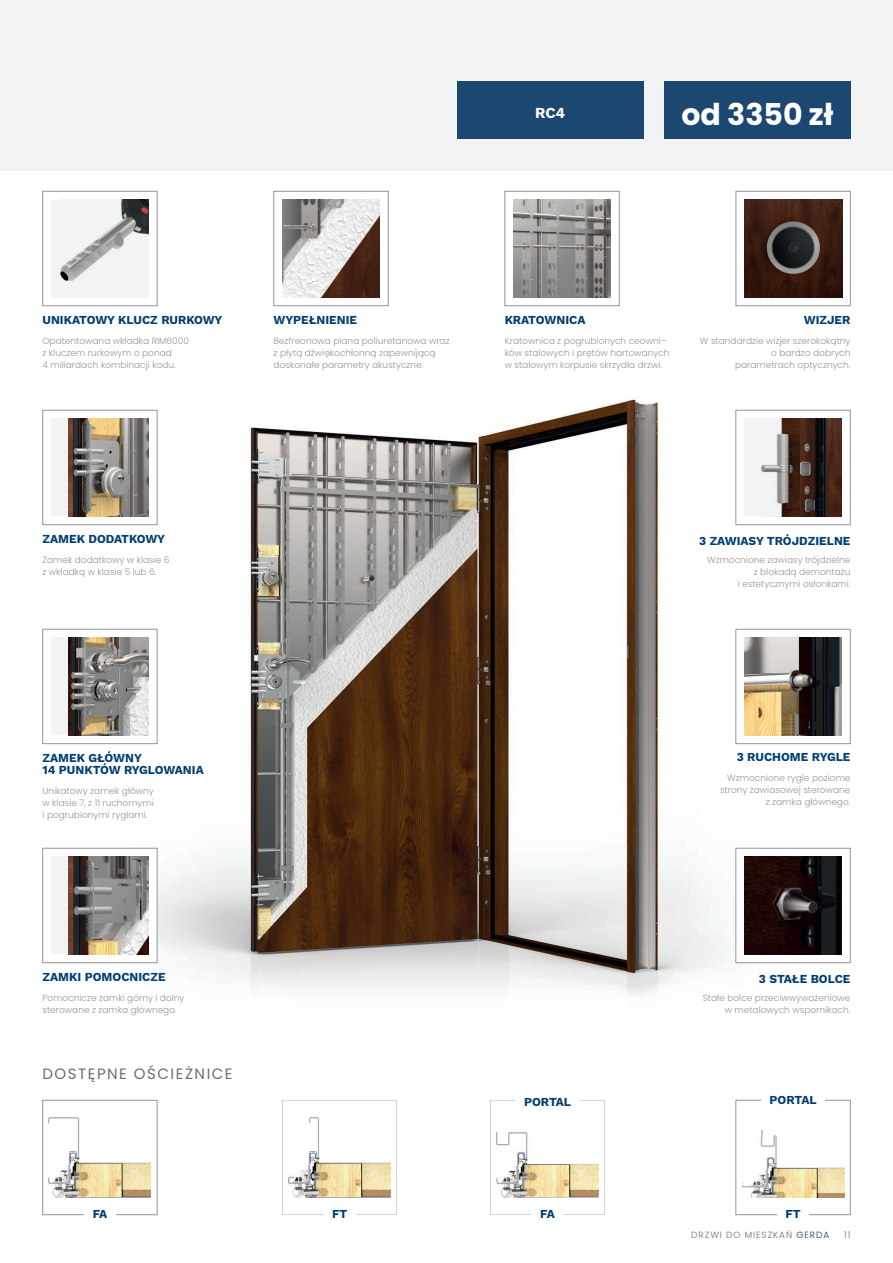
<style>
.page{position:relative;width:893px;height:1263px;background:#fff}
.page>*{position:absolute;margin:0;border:0;box-sizing:border-box;transform-origin:0 0}
.t1{font:700 30px "Poppins";color:#fff}
.t2{font:15px "Poppins";letter-spacing:.1em;color:#6c6d70}
.t3{font:700 15px "Work Sans";color:#fff}
.t4{font:700 12px/12px "Work Sans";color:#003e72}
.t5{font:300 9px/12px "Poppins";color:#939598}
.t6{font:300 9px "Poppins";letter-spacing:.1em;color:#6c6d70}
.s1{color:#003e72}
</style>
<div class="page">
<img style="left:0;top:170px;width:893px;height:1046px">
<div style="left:0;top:0;width:893px;height:170px;background:#f2f3f4"></div>
<div style="left:43px;top:191px;width:114px;height:115px;background:#fff"></div>
<div style="left:43px;top:191px;width:114px;height:115px;border:1px solid #939598"></div>
<div style="left:51px;top:200px;width:98px;height:97px;background:#f2f3f4"></div>
<img style="left:60px;top:200px;width:89px;height:80px">
<div style="left:274px;top:191px;width:114px;height:115px;background:#fff;border:1px solid #939598"></div>
<div style="left:505px;top:191px;width:114px;height:115px;background:#fff;border:1px solid #939598"></div>
<div style="left:736px;top:191px;width:114px;height:115px;background:#fff;border:1px solid #939598"></div>
<div style="left:43px;top:410px;width:114px;height:115px;background:#fff"></div>
<div style="left:43px;top:410px;width:114px;height:115px;border:1px solid #939598"></div>
<div style="left:43px;top:629px;width:114px;height:115px;background:#fff"></div>
<div style="left:43px;top:629px;width:114px;height:115px;border:1px solid #939598"></div>
<div style="left:51px;top:637px;width:98px;height:98px;background:#f2f3f4"></div>
<img style="left:68px;top:637px;width:81px;height:98px">
<div style="left:43px;top:848px;width:114px;height:115px;background:#fff"></div>
<div style="left:43px;top:848px;width:114px;height:115px;border:1px solid #939598"></div>
<div style="left:51px;top:856px;width:98px;height:98px;background:#f2f3f4"></div>
<img style="left:68px;top:856px;width:81px;height:98px">
<div style="left:736px;top:410px;width:114px;height:115px;background:#fff"></div>
<div style="left:736px;top:410px;width:114px;height:115px;border:1px solid #939598"></div>
<div style="left:744px;top:419px;width:98px;height:97px;background:#f2f3f4"></div>
<img style="left:761px;top:419px;width:81px;height:97px">
<div style="left:736px;top:629px;width:114px;height:115px;background:#fff;border:1px solid #939598"></div>
<img style="left:744px;top:637px;width:98px;height:98px">
<div style="left:736px;top:848px;width:114px;height:115px;background:#fff;border:1px solid #939598"></div>
<img style="left:744px;top:856px;width:98px;height:98px">
<img style="left:282px;top:200px;width:98px;height:97px">
<img style="left:513px;top:200px;width:98px;height:97px">
<img style="left:744px;top:200px;width:98px;height:97px">
<div style="left:51px;top:419px;width:98px;height:97px;background:#f2f3f4"></div>
<img style="left:68px;top:419px;width:81px;height:97px">
<div style="left:43px;top:1100px;width:114px;height:115px;background:#fff"></div>
<div style="left:43px;top:1100px;width:114px;height:115px;border:1px solid #939598"></div>
<div style="left:84px;top:1209px;width:32px;height:11px;background:#fff"></div>
<svg style="left:282px;top:1100px;width:115px;height:115px"></svg>
<div style="left:323px;top:1209px;width:32px;height:11px;background:#fff"></div>
<div style="left:736px;top:1100px;width:114px;height:115px;background:#fff"></div>
<div style="left:736px;top:1100px;width:114px;height:115px;border:1px solid #939598"></div>
<div style="left:761px;top:1094px;width:64px;height:12px;background:#fff"></div>
<div style="left:777px;top:1209px;width:32px;height:11px;background:#fff"></div>
<svg style="left:490px;top:1100px;width:115px;height:115px"></svg>
<div style="left:532px;top:1209px;width:31px;height:11px;background:#fff"></div>
<img style="left:49px;top:1118px;width:102px;height:79px">
<img style="left:496px;top:1133px;width:102px;height:64px">
<img style="left:288px;top:1118px;width:102px;height:79px">
<img style="left:742px;top:1131px;width:102px;height:66px">
<div style="left:516px;top:1094px;width:63px;height:12px;background:#fff"></div>
<div style="left:664px;top:81px;width:186px;height:57px;background:#1c4771"></div>
<div style="left:457px;top:81px;width:186px;height:57px;background:#1c4771"></div>
<h2 class="t3" style="left:535px;top:104px;width:32px">RC4</h2>
<h1 class="t1" style="left:681px;top:97px;width:154px">od 3350 zł</h1>
<h3 class="t4" style="left:43px;top:314px;width:181px">UNIKATOWY KLUCZ RURKOWY</h3>
<p class="t5" style="left:43px;top:334px;width:148px">Opatentowana wkładka RIM6000 z kluczem rurkowym o ponad<br>4 miliardach kombinacji kodu.</p>
<h3 class="t4" style="left:274px;top:314px;width:85px">WYPEŁNIENIE</h3>
<p class="t5" style="left:274px;top:334px;width:178px">Bezfreonowa piana poliuretanowa wraz z płytą dźwiękochłonną zapewnijącą doskonałe parametry akustyczne.</p>
<h3 class="t4" style="left:505px;top:314px;width:82px">KRATOWNICA</h3>
<p class="t5" style="left:505px;top:334px;width:167px">Kratownica z pogrubionych ceowni– ków stalowych i prętów hartowanych w stalowym korpusie skrzydła drzwi.</p>
<h3 class="t4" style="left:804px;top:314px;width:48px">WIZJER</h3>
<p class="t5" style="left:700px;top:334px;width:152px;text-align:right">W standardzie wizjer szerokokątny o bardzo dobrych<br>parametrach optycznych.</p>
<h3 class="t4" style="left:43px;top:533px;width:124px">ZAMEK DODATKOWY</h3>
<p class="t5" style="left:43px;top:553px;width:129px">Zamek dodatkowy w klasie 6 z wkładką w klasie 5 lub 6.</p>
<h3 class="t4" style="left:43px;top:752px;width:163px">ZAMEK GŁÓWNY<br>14 PUNKTÓW RYGLOWANIA</h3>
<p class="t5" style="left:43px;top:784px;width:113px;text-align:justify">Unikatowy zamek główny w klasie 7, z 11 ruchomymi i pogrubionymi ryglami.</p>
<h3 class="t4" style="left:43px;top:971px;width:125px">ZAMKI POMOCNICZE</h3>
<p class="t5" style="left:43px;top:991px;width:143px">Pomocnicze zamki górny i dolny sterowane z zamka głównego.</p>
<h2 class="t2" style="left:43px;top:1065px;width:192px">DOSTĘPNE OŚCIEŻNICE</h2>
<h3 class="t4" style="left:93px;top:1209px;width:16px">FA</h3>
<h3 class="t4" style="left:332px;top:1209px;width:17px">FT</h3>
<h3 class="t4" style="left:699px;top:535px;width:153px">3 ZAWIASY TRÓJDZIELNE</h3>
<p class="t5" style="left:707px;top:553px;width:145px;text-align:right">Wzmocnione zawiasy trójdzielne z blokadą demontażu<br>i estetycznymi osłonkami.</p>
<h3 class="t4" style="left:737px;top:752px;width:115px">3 RUCHOME RYGLE</h3>
<p class="t5" style="left:720px;top:772px;width:132px;text-align:right">Wzmocnione rygle poziome strony zawiasowej sterowane z zamka głównego.</p>
<h3 class="t4" style="left:524px;top:1096px;width:49px">PORTAL</h3>
<h3 class="t4" style="left:759px;top:973px;width:93px">3 STAŁE BOLCE</h3>
<p class="t5" style="left:703px;top:991px;width:149px;text-align:right">Stałe bolce przeciwwyważeniowe w metalowych wspornikach.</p>
<h3 class="t4" style="left:770px;top:1094px;width:49px">PORTAL</h3>
<h3 class="t4" style="left:540px;top:1209px;width:16px">FA</h3>
<h3 class="t4" style="left:786px;top:1209px;width:17px">FT</h3>
<p class="t6" style="left:691px;top:1230px;width:139px">DRZWI DO MIESZKAŃ <span class="s1">GERDA</span></p>
<p class="t6" style="left:844px;top:1230px;width:8px">11</p>
</div>
